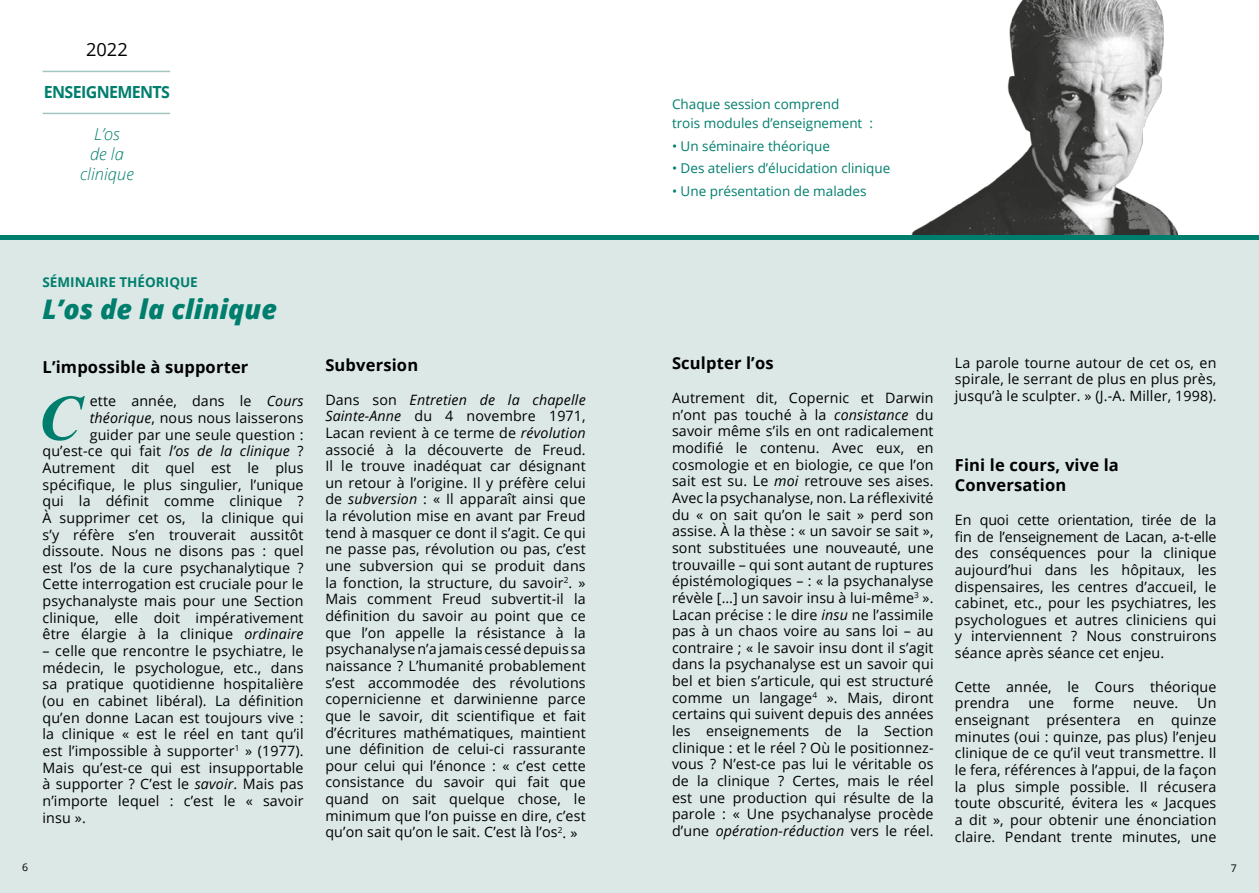
<style>
.page{position:relative;width:1259px;height:893px;background:#fff}
.page>*{position:absolute;margin:0;border:0;box-sizing:border-box;transform-origin:0 0}
.t1{font:italic 700 64.5px "Times New Roman";color:#007e6d}
.t2{font:italic 800 27px "Open Sans";color:#007e6d}
.t3{font:18.15px "Open Sans";color:#000}
.t4{font:700 16.65px "Open Sans";letter-spacing:-.04em;color:#007e6d;scale:.96 1}
.t5{font:700 16.5px/19.8px "Open Sans";letter-spacing:.01em;color:#000}
.t6{font:italic 300 16.5px/19.8px "Open Sans";color:#007e6d;text-align:center}
.t7{font:14.25px/16.6px "Open Sans";letter-spacing:.01em;color:#000;text-align:justify}
.t8{font:13.5px/19.5px "Open Sans";color:#007e6d}
.t9{font:700 13.5px "Open Sans";color:#007e6d}
.t10{font:10.5px "Open Sans";color:#000}
.s1{font-style:italic}
</style>
<div class="page">
<div style="left:0;top:238px;width:1259px;height:655px;background:#dbe8e6"></div>
<hr style="left:43px;top:71px;width:127px;height:1px;background:#a2c6c0">
<hr style="left:43px;top:113px;width:127px;height:1px;background:#a2c6c0">
<img style="left:848px;top:0;width:411px;height:236px">
<hr style="left:0;top:236px;width:1259px;height:4px;background:#007e6d">
<p class="t3" style="left:86px;top:37px;width:43px">2022</p>
<p class="t4" style="left:44px;top:80px;width:133px">ENSEIGNEMENTS</p>
<p class="t6" style="left:80px;top:123px;width:55px">L’os<br>de la clinique</p>
<p class="t9" style="left:43px;top:272px;width:157px">SÉMINAIRE THÉORIQUE</p>
<h2 class="t2" style="left:43px;top:289px;width:236px">L’os de la clinique</h2>
<p class="t5" style="left:43px;top:356px;width:207px">L’impossible à supporter</p>
<h1 class="t1" style="left:38px;top:384px;width:45px">C</h1>
<p class="t7" style="left:43px;top:392px;width:263px;text-align:right">ette année, dans le <span class="s1">Cours théorique</span>, nous nous laisserons<br>guider par une seule question : qu’est-ce qui fait <span class="s1">l’os de la clinique</span> ?<br>Autrement dit quel est le plus spécifique, le plus singulier, l’unique qui la définit comme clinique ?<br>À supprimer cet os, la clinique qui s’y réfère s’en trouverait aussitôt dissoute. Nous ne disons pas : quel est l’os de la cure psychanalytique ?<br>Cette interrogation est cruciale pour le psychanalyste mais pour une Section clinique, elle doit impérativement être élargie à la clinique <span class="s1">ordinaire</span></p>
<p class="t7" style="left:43px;top:642px;width:263px">– celle que rencontre le psychiatre, le médecin, le psychologue, etc., dans sa pratique quotidienne hospitalière (ou en cabinet libéral). La définition qu’en donne Lacan est toujours vive : la clinique « est le réel en tant qu’il est l’impossible à supporter<sup>1</sup> » (1977).<br>Mais qu’est-ce qui est insupportable à supporter ? C’est le <span class="s1">savoir</span>. Mais pas n’importe lequel : c’est le « savoir insu ».</p>
<p class="t5" style="left:325px;top:355px;width:94px">Subversion</p>
<p class="t7" style="left:325px;top:391px;width:262px">Dans son <span class="s1">Entretien de la chapelle Sainte-Anne</span> du 4 novembre 1971, Lacan revient à ce terme de <span class="s1">révolution </span>associé à la découverte de Freud.<br>Il le trouve inadéquat car désignant un retour à l’origine. Il y préfère celui de <span class="s1">subversion</span> : « Il apparaît ainsi que la révolution mise en avant par Freud tend à masquer ce dont il s’agit. Ce qui ne passe pas, révolution ou pas, c’est une subversion qui se produit dans la fonction, la structure, du savoir<sup>2</sup>. » Mais comment Freud subvertit-il la définition du savoir au point que ce que l’on appelle la résistance à la psychanalyse n’a jamais cessé depuis sa naissance ? L’humanité probablement s’est accommodée des révolutions copernicienne et darwinienne parce que le savoir, dit scientifique et fait d’écritures mathématiques, maintient une définition de celui-ci rassurante pour celui qui l’énonce : « c’est cette consistance du savoir qui fait que quand on sait quelque chose, le minimum que l’on puisse en dire, c’est qu’on sait qu’on le sait. C’est là l’os<sup>2</sup>. »</p>
<p class="t8" style="left:672px;top:94px;width:202px">Chaque session comprend<br>trois modules d’enseignement :</p>
<p class="t8" style="left:672px;top:136px;width:159px">• Un séminaire théorique</p>
<p class="t8" style="left:672px;top:158px;width:220px">• Des ateliers d’élucidation clinique</p>
<p class="t8" style="left:672px;top:181px;width:196px">• Une présentation de malades</p>
<p class="t5" style="left:672px;top:353px;width:103px">Sculpter l’os</p>
<p class="t7" style="left:672px;top:389px;width:263px">Autrement dit, Copernic et Darwin n’ont pas touché à la <span class="s1">consistance</span> du savoir même s’ils en ont radicalement modifié le contenu. Avec eux, en cosmologie et en biologie, ce que l’on sait est su. Le <span class="s1">moi</span> retrouve ses aises.<br>Avec la psychanalyse, non. La réflexivité du « on sait qu’on le sait » perd son assise. À la thèse : « un savoir se sait », sont substituées une nouveauté, une trouvaille – qui sont autant de ruptures épistémologiques – : « la psychanalyse révèle […] un savoir insu à lui-même<sup>3</sup> ».<br>Lacan précise : le dire <span class="s1">insu</span> ne l’assimile pas à un chaos voire au sans loi – au contraire ; « le savoir insu dont il s’agit dans la psychanalyse est un savoir qui bel et bien s’articule, qui est structuré comme un langage<sup>4</sup> ». Mais, diront certains qui suivent depuis des années les enseignements de la Section clinique : et le réel ? Où le positionnez&shy;vous ? N’est-ce pas lui le véritable os de la clinique ? Certes, mais le réel est une production qui résulte de la parole : « Une psychanalyse procède d’une <span class="s1">opération-réduction</span> vers le réel.</p>
<p class="t7" style="left:955px;top:354px;width:263px">La parole tourne autour de cet os, en spirale, le serrant de plus en plus près, jusqu’à le sculpter. » (J.-A. Miller, 1998).</p>
<p class="t5" style="left:955px;top:455px;width:165px">Fini le cours, vive la<br>Conversation</p>
<p class="t7" style="left:955px;top:511px;width:263px">En quoi cette orientation, tirée de la fin de l’enseignement de Lacan, a-t-elle des conséquences pour la clinique aujourd’hui dans les hôpitaux, les dispensaires, les centres d’accueil, le cabinet, etc., pour les psychiatres, les psychologues et autres cliniciens qui y interviennent ? Nous construirons séance après séance cet enjeu.</p>
<p class="t7" style="left:955px;top:678px;width:263px">Cette année, le Cours théorique prendra</p>
<p class="t7" style="left:1028px;top:694px;width:27px">une</p>
<p class="t7" style="left:1073px;top:694px;width:43px">forme</p>
<p class="t7" style="left:1133px;top:694px;width:47px">neuve.</p>
<p class="t7" style="left:955px;top:694px;width:263px;text-indent:242px">Un enseignant présentera en quinze minutes (oui : quinze, pas plus) l’enjeu clinique de ce qu’il veut transmettre. Il le fera, références à l’appui, de la façon la plus simple possible. Il récusera toute obscurité, évitera les « Jacques a dit », pour obtenir une énonciation claire. Pendant trente minutes, une</p>
<p class="t10" style="left:22px;top:860px;width:8px">6</p>
<p class="t10" style="left:1230px;top:861px;width:8px">7</p>
</div>
